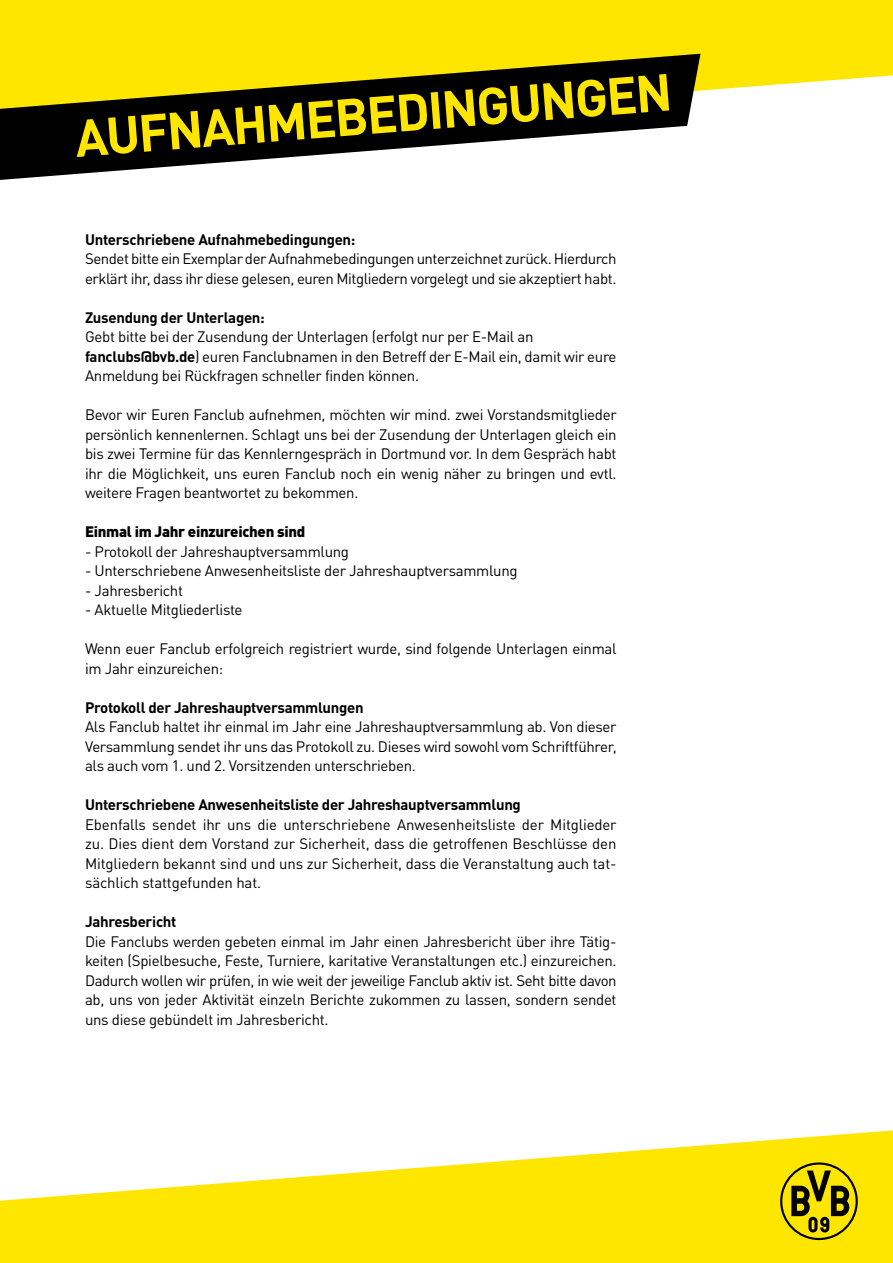
<style>
.page{position:relative;width:893px;height:1263px;background:#fff}
.page>*{position:absolute;margin:0;border:0;box-sizing:border-box;transform-origin:0 0}
.t1{font:700 51.45px "DIN";color:#ffe600}
.t2{font:15px/19.5px "DIN Pro";letter-spacing:-.02em;color:#000;text-align:justify}
.t3{font:700 15px "DIN Pro";letter-spacing:-.02em;color:#000}
.t4{font:900 15px "DIN Pro";letter-spacing:-.02em;color:#000}
.s1{font-weight:700}
</style>
<div class="page">
<svg style="left:0;top:1130px;width:893px;height:133px;fill:#ffe600"></svg>
<div style="left:778px;top:1160px;width:82px;height:82px;background:#ffe600;border-radius:50%"></div>
<svg style="left:780px;top:1162px;width:78px;height:78px"></svg>
<div style="left:782px;top:1164px;width:74px;height:74px;background:#ffe600;border-radius:50%"></div>
<svg style="left:791px;top:1170px;width:61px;height:62px"></svg>
<div style="left:0;top:0;width:893px;height:91px;background:#ffe600"></div>
<svg style="left:0;top:54px;width:700px;height:126px;fill:#000"></svg>
<h1 class="t1" style="left:73px;top:102px;width:600px;rotate:-4deg">AUFNAHMEBEDINGUNGEN</h1>
<p class="t3" style="left:85px;top:227px;width:272px">Unterschriebene Aufnahmebedingungen:</p>
<p class="t2" style="left:85px;top:247px;width:533px">Sendet bitte ein Exemplar der Aufnahmebedingungen unterzeichnet zurück. Hierdurch erklärt ihr, dass ihr diese gelesen, euren Mitgliedern vorgelegt und sie akzeptiert habt.</p>
<p class="t3" style="left:85px;top:305px;width:181px">Zusendung der Unterlagen:</p>
<p class="t2" style="left:85px;top:325px;width:533px;text-align:left">Gebt bitte bei der Zusendung der Unterlagen (erfolgt nur per E-Mail an <span class="s1">fanclubs@bvb.de</span>) euren Fanclubnamen in den Betreff der E-Mail ein, damit wir eure<br>Anmeldung bei Rückfragen schneller finden können.</p>
<p class="t2" style="left:85px;top:403px;width:533px">Bevor wir Euren Fanclub aufnehmen, möchten wir mind. zwei Vorstandsmitglieder persönlich kennenlernen. Schlagt uns bei der Zusendung der Unterlagen gleich ein bis zwei Termine für das Kennlerngespräch in Dortmund vor. In dem Gespräch habt ihr die Möglichkeit, uns euren Fanclub noch ein wenig näher zu bringen und evtl. weitere Fragen beantwortet zu bekommen.</p>
<p class="t4" style="left:85px;top:519px;width:222px">Einmal im Jahr einzureichen sind</p>
<p class="t2" style="left:85px;top:540px;width:266px">- Protokoll der Jahreshauptversammlung</p>
<p class="t2" style="left:85px;top:559px;width:434px">- Unterschriebene Anwesenheitsliste der Jahreshauptversammlung</p>
<p class="t2" style="left:85px;top:579px;width:99px">- Jahresbericht</p>
<p class="t2" style="left:85px;top:598px;width:159px">- Aktuelle Mitgliederliste</p>
<p class="t2" style="left:85px;top:637px;width:533px">Wenn euer Fanclub erfolgreich registriert wurde, sind folgende Unterlagen einmal im Jahr einzureichen:</p>
<p class="t3" style="left:85px;top:695px;width:280px">Protokoll der Jahreshauptversammlungen</p>
<p class="t2" style="left:85px;top:715px;width:533px">Als Fanclub haltet ihr einmal im Jahr eine Jahreshauptversammlung ab. Von dieser Versammlung sendet ihr uns das Protokoll zu. Dieses wird sowohl vom Schriftführer, als auch vom 1. und 2. Vorsitzenden unterschrieben.</p>
<p class="t3" style="left:85px;top:792px;width:437px">Unterschriebene Anwesenheitsliste der Jahreshauptversammlung</p>
<p class="t2" style="left:85px;top:813px;width:533px">Ebenfalls sendet ihr uns die unterschriebene Anwesenheitsliste der Mitglieder zu. Dies dient dem Vorstand zur Sicherheit, dass die getroffenen Beschlüsse den Mitgliedern bekannt sind und uns zur Sicherheit, dass die Veranstaltung auch tat&shy;sächlich stattgefunden hat.</p>
<p class="t3" style="left:85px;top:909px;width:93px">Jahresbericht</p>
<p class="t2" style="left:85px;top:930px;width:533px">Die Fanclubs werden gebeten einmal im Jahr einen Jahresbericht über ihre Tätig&shy;keiten (Spielbesuche, Feste, Turniere, karitative Veranstaltungen etc.) einzureichen.<br>Dadurch wollen wir prüfen, in wie weit der jeweilige Fanclub aktiv ist. Seht bitte davon ab, uns von jeder Aktivität einzeln Berichte zukommen zu lassen, sondern sendet uns diese gebündelt im Jahresbericht.</p>
</div>
